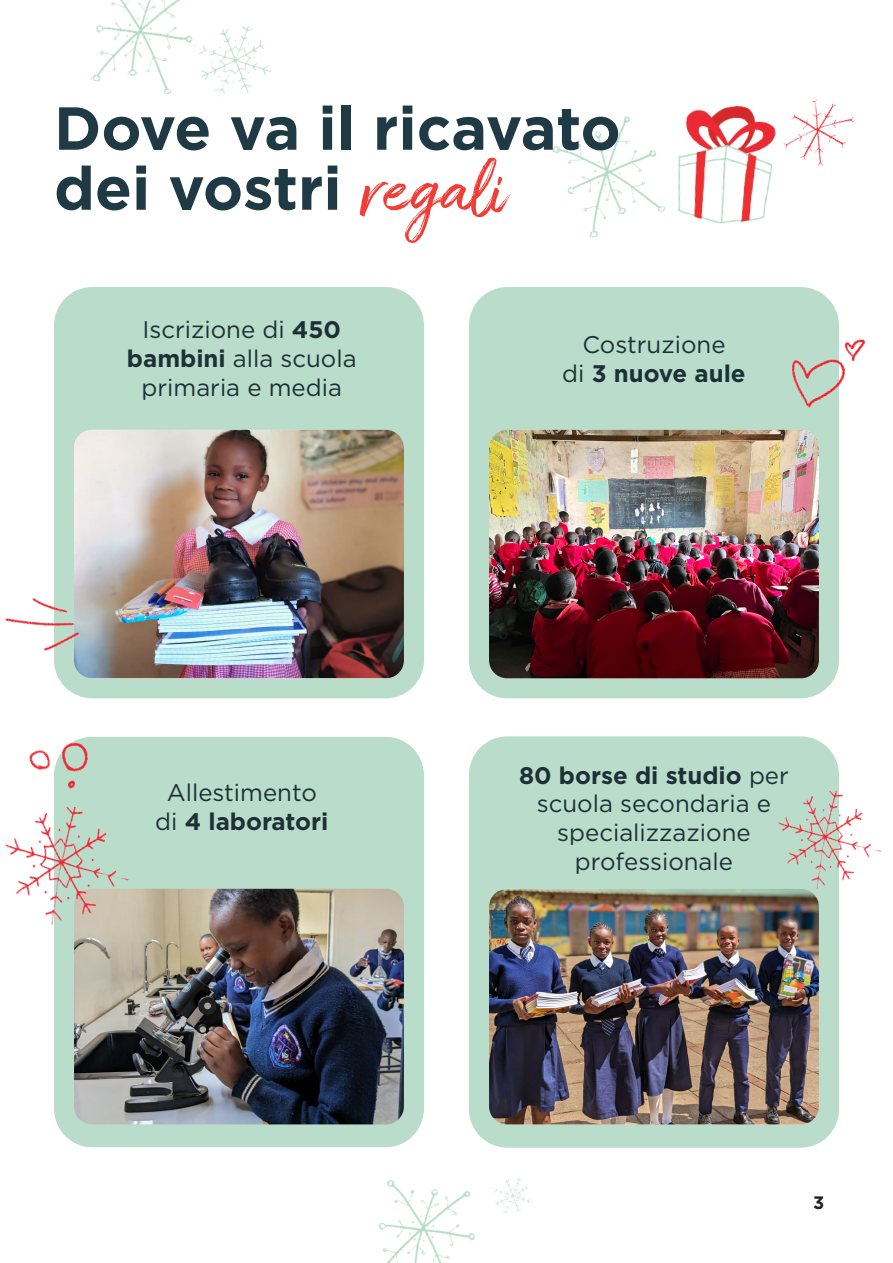
<style>
.page{position:relative;width:893px;height:1263px;background:#fff}
.page>*{position:absolute;margin:0;border:0;box-sizing:border-box;transform-origin:0 0}
.t1{font:700 60.6px "Gotham";color:#1f3945}
.t2{font:24px/28.8px "Gotham";color:#1d3036;text-align:center}
.t3{font:700 24px "Gotham";color:#1d3036}
.t4{font:700 18px "Gotham";color:#231f20}
.s1{font-family:"Amithen";font-weight:400;font-size:75px;color:#f03d36}
.s2{font-weight:700}
.s3{font-weight:400}
</style>
<div class="page">
<div style="left:469px;top:736px;width:370px;height:412px;background:#badccb;border-radius:38px"></div>
<img style="left:489px;top:889px;width:330px;height:235px">
<div style="left:54px;top:736px;width:370px;height:412px;background:#badccb;border-radius:38px"></div>
<div style="left:48px;top:731px;width:382px;height:422px;border:6px solid #fff;border-radius:41px"></div>
<img style="left:74px;top:889px;width:330px;height:235px">
<div style="left:469px;top:287px;width:370px;height:411px;background:#badccb;border-radius:38px"></div>
<img style="left:489px;top:430px;width:330px;height:248px">
<div style="left:54px;top:287px;width:370px;height:411px;background:#badccb;border-radius:38px"></div>
<img style="left:74px;top:430px;width:330px;height:248px">
<img style="left:790px;top:99px;width:64px;height:67px">
<img style="left:552px;top:116px;width:103px;height:123px">
<img style="left:655px;top:106px;width:135px;height:118px">
<img style="left:215px;top:26px;width:56px;height:70px">
<img style="left:500px;top:1178px;width:32px;height:36px">
<img style="left:91px;top:0;width:124px;height:95px">
<img style="left:379px;top:1179px;width:121px;height:84px">
<img style="left:753px;top:790px;width:129px;height:113px">
<img style="left:5px;top:840px;width:146px;height:101px">
<img style="left:791px;top:339px;width:75px;height:69px">
<img style="left:5px;top:536px;width:154px;height:163px">
<img style="left:14px;top:731px;width:119px;height:109px">
<p class="t1" style="left:54px;top:88px;width:568px">Dove va il ricavato</p>
<p class="t1" style="left:54px;top:148px;width:453px">dei vostri <span class="s1">regali</span></p>
<p class="t2" style="left:127px;top:315px;width:231px">Iscrizione di <span class="s2">450 bambini</span> alla scuola primaria e media</p>
<p class="t2" style="left:582px;top:329px;width:145px">Costruzione</p>
<p class="t3" style="left:562px;top:357px;width:185px"><span class="s3">di</span> 3 nuove aule</p>
<p class="t2" style="left:155px;top:777px;width:175px">Allestimento di <span class="s2">4 laboratori</span></p>
<p class="t2" style="left:519px;top:760px;width:271px"><span class="s2">80 borse di studio</span> per scuola secondaria e specializzazione</p>
<p class="t2" style="left:575px;top:846px;width:160px">professionale</p>
<p class="t4" style="left:813px;top:1191px;width:13px">3</p>
</div>
